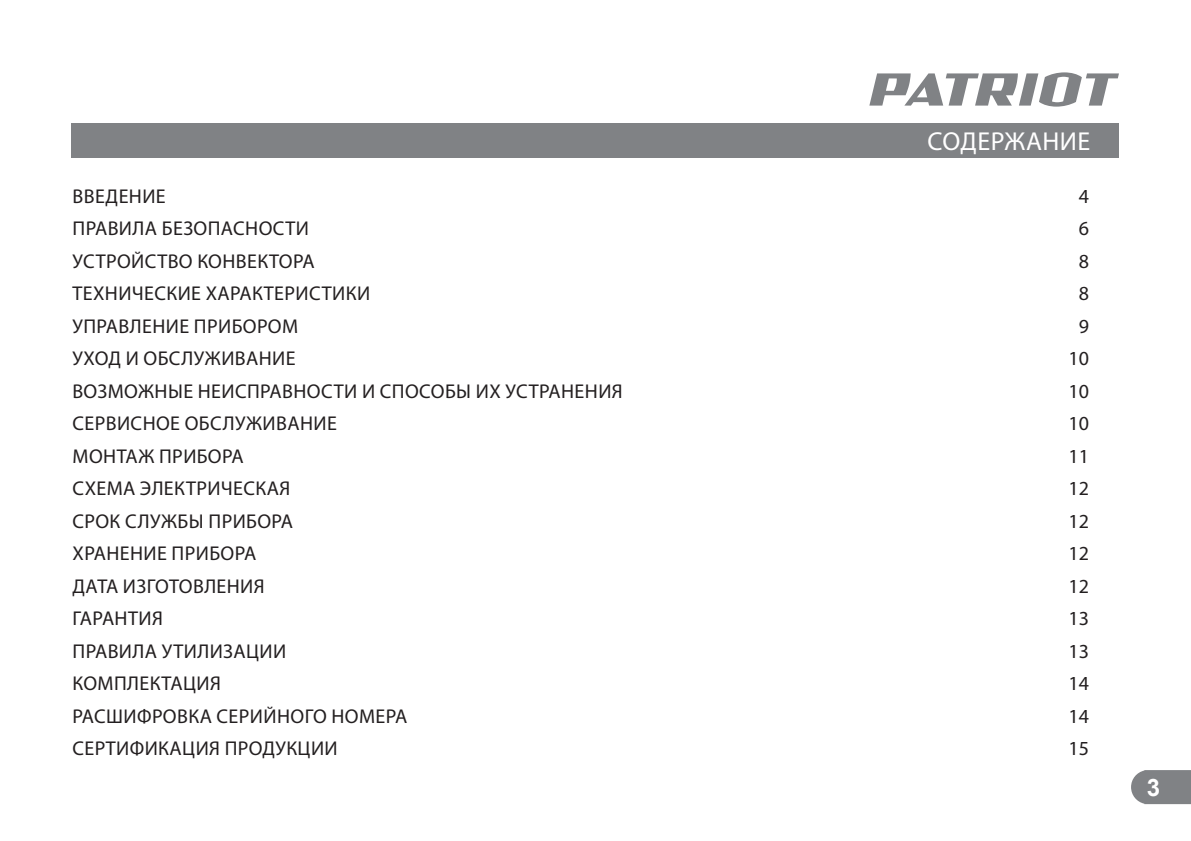
<style>
.page{position:relative;width:1191px;height:841px;background:#fff}
.page>*{position:absolute;margin:0;border:0;box-sizing:border-box;transform-origin:0 0}
.t1{font:26px "Myriad Pro";letter-spacing:.02em;color:#fff}
.t2{font:700 24px "Arial";color:#fff}
.t3{font:20px "Myriad Pro";letter-spacing:.02em;color:#231f20}
</style>
<div class="page">
<svg style="left:1131px;top:770px;width:59px;height:34px;background:#888a8c"></svg>
<svg style="left:869px;top:72px;width:249px;height:35px"></svg>
<div style="left:72px;top:123px;width:1046px;height:34px;background:#808285"></div>
<h1 class="t1" style="left:927px;top:128px;width:164px">СОДЕРЖАНИЕ</h1>
<p class="t3" style="left:72px;top:186px;width:95px">ВВЕДЕНИЕ</p>
<p class="t3" style="left:1078px;top:186px;width:12px">4</p>
<p class="t3" style="left:72px;top:218px;width:238px">ПРАВИЛА БЕЗОПАСНОСТИ</p>
<p class="t3" style="left:1078px;top:218px;width:12px">6</p>
<p class="t3" style="left:72px;top:251px;width:243px">УСТРОЙСТВО КОНВЕКТОРА</p>
<p class="t3" style="left:1078px;top:251px;width:12px">8</p>
<p class="t3" style="left:72px;top:283px;width:299px">ТЕХНИЧЕСКИЕ ХАРАКТЕРИСТИКИ</p>
<p class="t3" style="left:1078px;top:283px;width:12px">8</p>
<p class="t3" style="left:72px;top:316px;width:227px">УПРАВЛЕНИЕ ПРИБОРОМ</p>
<p class="t3" style="left:1078px;top:316px;width:12px">9</p>
<p class="t3" style="left:72px;top:348px;width:224px">УХОД И ОБСЛУЖИВАНИЕ</p>
<p class="t3" style="left:1068px;top:348px;width:22px">10</p>
<p class="t3" style="left:72px;top:381px;width:551px">ВОЗМОЖНЫЕ НЕИСПРАВНОСТИ И СПОСОБЫ ИХ УСТРАНЕНИЯ</p>
<p class="t3" style="left:1068px;top:381px;width:22px">10</p>
<p class="t3" style="left:72px;top:413px;width:266px">СЕРВИСНОЕ ОБСЛУЖИВАНИЕ</p>
<p class="t3" style="left:1068px;top:413px;width:22px">10</p>
<p class="t3" style="left:72px;top:446px;width:173px">МОНТАЖ ПРИБОРА</p>
<p class="t3" style="left:1068px;top:446px;width:22px">11</p>
<p class="t3" style="left:72px;top:478px;width:219px">СХЕМА ЭЛЕКТРИЧЕСКАЯ</p>
<p class="t3" style="left:1068px;top:478px;width:22px">12</p>
<p class="t3" style="left:72px;top:511px;width:222px">СРОК СЛУЖБЫ ПРИБОРА</p>
<p class="t3" style="left:1068px;top:511px;width:22px">12</p>
<p class="t3" style="left:72px;top:543px;width:185px">ХРАНЕНИЕ ПРИБОРА</p>
<p class="t3" style="left:1068px;top:543px;width:22px">12</p>
<p class="t3" style="left:72px;top:576px;width:194px">ДАТА ИЗГОТОВЛЕНИЯ</p>
<p class="t3" style="left:1068px;top:576px;width:22px">12</p>
<p class="t3" style="left:72px;top:608px;width:92px">ГАРАНТИЯ</p>
<p class="t3" style="left:1068px;top:608px;width:22px">13</p>
<p class="t3" style="left:72px;top:641px;width:215px">ПРАВИЛА УТИЛИЗАЦИИ</p>
<p class="t3" style="left:1068px;top:641px;width:22px">13</p>
<p class="t3" style="left:72px;top:673px;width:150px">КОМПЛЕКТАЦИЯ</p>
<p class="t3" style="left:1068px;top:673px;width:22px">14</p>
<p class="t3" style="left:72px;top:706px;width:336px">РАСШИФРОВКА СЕРИЙНОГО НОМЕРА</p>
<p class="t3" style="left:1068px;top:706px;width:22px">14</p>
<p class="t3" style="left:72px;top:738px;width:267px">СЕРТИФИКАЦИЯ ПРОДУКЦИИ</p>
<p class="t3" style="left:1068px;top:738px;width:22px">15</p>
<p class="t2" style="left:1146px;top:773px;width:15px">3</p>
</div>
